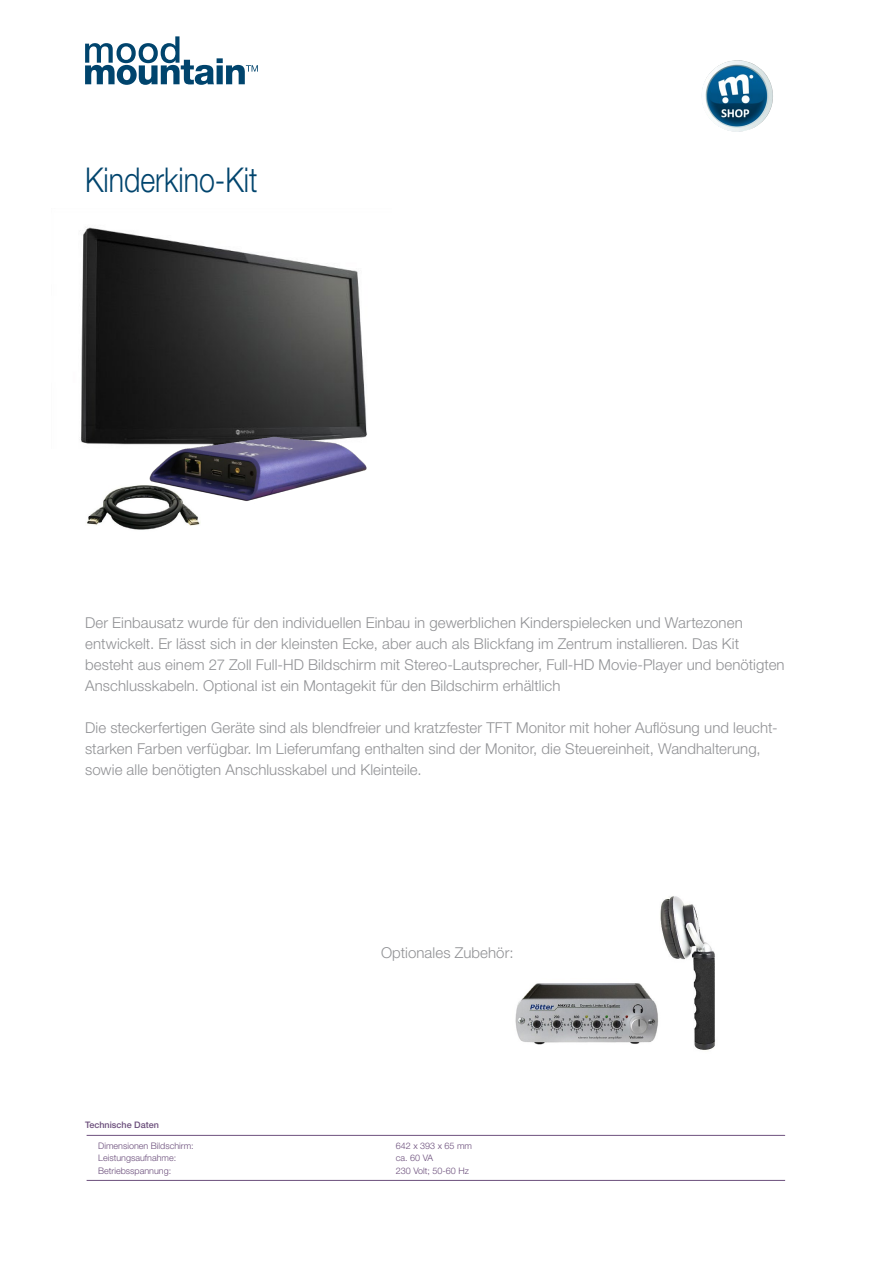
<style>
.page{position:relative;width:893px;height:1263px;background:#fff}
.page>*{position:absolute;margin:0;border:0;box-sizing:border-box;transform-origin:0 0}
.Produktetitel{font:300 34.2px "Helvetica Neue";color:#00446d;scale:.83 1}
.Standardabsatz_DE{font:300 15px/21px "Helvetica Neue";letter-spacing:.005em;color:#919295}
.t1{font:300 9px "Helvetica Neue";color:#6b4e7b}
.Techn_Daten_Header_K{font:500 9px "Helvetica Neue";color:#6b4e7b}
</style>
<div class="page">
<svg style="left:85px;top:36px;width:173px;height:49px"></svg>
<img style="left:703px;top:60px;width:70px;height:72px">
<div style="left:85px;top:1135px;width:702px;height:46px;border:1px solid #6b4e7b"></div>
<img style="left:660px;top:896px;width:55px;height:154px">
<img style="left:515px;top:983px;width:143px;height:62px">
<img style="left:86px;top:485px;width:114px;height:45px">
<img style="left:80px;top:227px;width:287px;height:218px">
<img style="left:144px;top:427px;width:223px;height:82px">
<p class="Produktetitel" style="left:85px;top:159px;width:209px">Kinderkino-Kit</p>
<p class="Standardabsatz_DE" style="left:85px;top:611px;width:701px">Der Einbausatz wurde für den individuellen Einbau in gewerblichen Kinderspielecken und Wartezonen entwickelt. Er lässt sich in der kleinsten Ecke, aber auch als Blickfang im Zentrum installieren. Das Kit besteht aus einem 27 Zoll Full-HD Bildschirm mit Stereo-Lautsprecher, Full-HD Movie-Player und benötigten Anschlusskabeln. Optional ist ein Montagekit für den Bildschirm erhältlich</p>
<p class="Standardabsatz_DE" style="left:85px;top:716px;width:694px">Die steckerfertigen Geräte sind als blendfreier und kratzfester TFT Monitor mit hoher Auflösung und leucht&shy;starken Farben verfügbar. Im Lieferumfang enthalten sind der Monitor, die Steuereinheit, Wandhalterung, sowie alle benötigten Anschlusskabel und Kleinteile.</p>
<p class="Techn_Daten_Header_K" style="left:85px;top:1119px;width:75px">Technische Daten</p>
<p class="Standardabsatz_DE" style="left:381px;top:942px;width:134px">Optionales Zubehör:</p>
<p class="t1" style="left:98px;top:1140px;width:97px">Dimensionen Bildschirm:</p>
<p class="t1" style="left:396px;top:1140px;width:78px">642 x 393 x 65 mm</p>
<p class="t1" style="left:98px;top:1153px;width:80px">Leistungsaufnahme:</p>
<p class="t1" style="left:396px;top:1153px;width:39px">ca. 60 VA</p>
<p class="t1" style="left:98px;top:1165px;width:75px">Betriebsspannung:</p>
<p class="t1" style="left:396px;top:1165px;width:75px">230 Volt; 50-60 Hz</p>
</div>
